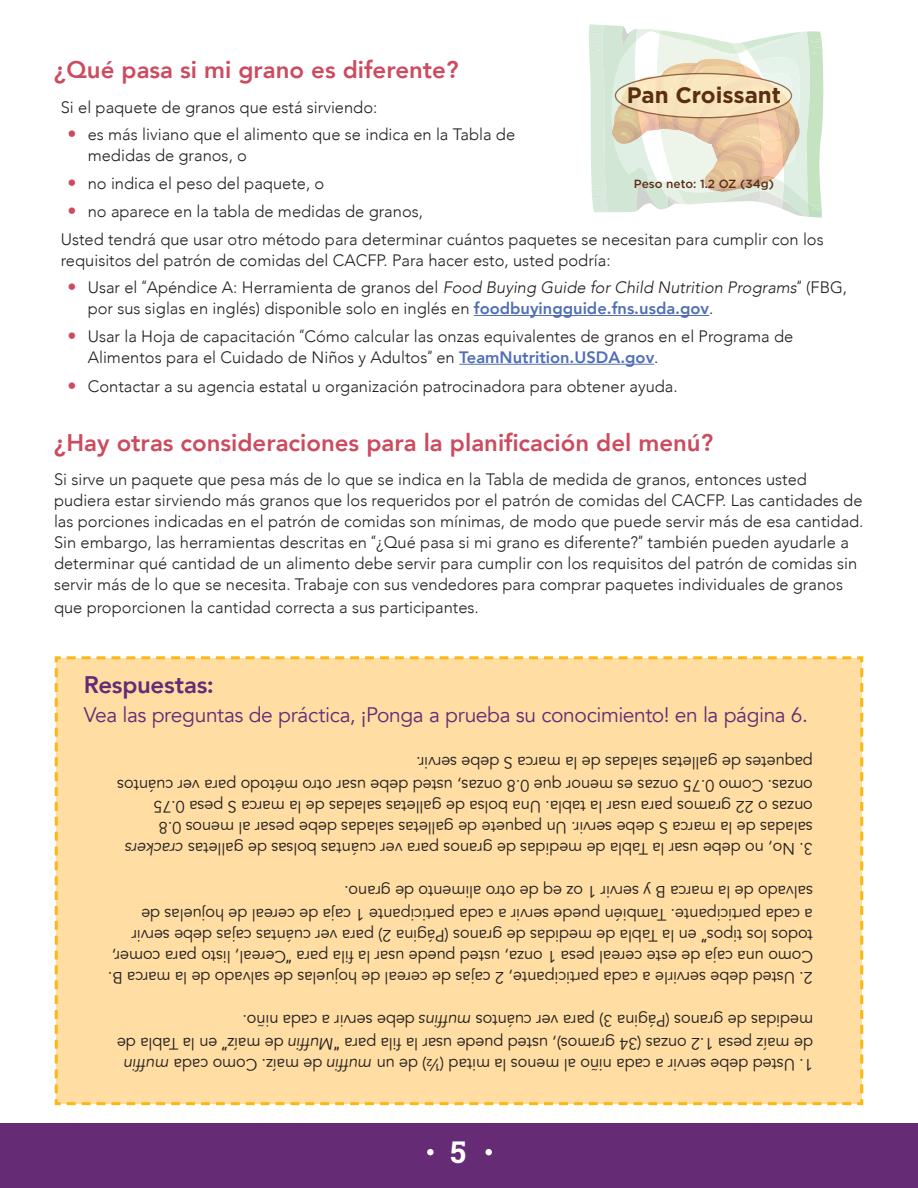
<style>
.page{position:relative;width:918px;height:1188px;background:#fff}
.page>*{position:absolute;margin:0;border:0;box-sizing:border-box;transform-origin:0 0}
.t1{font:700 30px "Roboto Slab";color:#fff}
.t2{font:800 24px "Avenir";color:#cc4b5f}
.t3{font:800 24px "Avenir";letter-spacing:-.01em;color:#652b75}
.t4{font:700 22.35px "Gotham";color:#5a2e11}
.t5{font:21px "Avenir";letter-spacing:-.02em;color:#652b75}
.t6{font:300 16.5px/21px "Avenir";color:#231f20}
.t7{font:16.5px "Avenir";letter-spacing:-.01em;color:#231f20}
.t8{font:300 16.5px "Roboto";color:#231f20}
.t9{font:500 11.85px "Gotham";color:#5a2e11}
.s1{font-family:"Helvetica Neue";font-size:18px;color:#cc4b5f}
.s2{font-style:italic}
.s3{font-weight:800;color:#516fb6}
.s4{font-family:"Roboto"}
</style>
<div class="page">
<div style="left:0;top:1123px;width:918px;height:65px;background:#652b75"></div>
<div style="left:427px;top:1149px;width:7px;height:6px;background:#fff;border-radius:50%"></div>
<div style="left:485px;top:1149px;width:7px;height:6px;background:#fff;border-radius:50%"></div>
<hr style="left:474px;top:315px;width:235px;height:1px;background:#516fb6">
<hr style="left:459px;top:364px;width:195px;height:1px;background:#516fb6">
<div style="left:54px;top:656px;width:810px;height:450px;background:#ffdda3"></div>
<svg style="left:589px;top:24px;width:235px;height:194px"></svg>
<svg style="left:615px;top:74px;width:177px;height:44px;background:#f5e1ba"></svg>
<div style="left:615px;top:73px;width:177px;height:45px;border:1px solid #653110;border-radius:50%"></div>
<h2 class="t2" style="left:54px;top:51px;width:406px">¿Qué pasa si mi grano es diferente?</h2>
<p class="t6" style="left:61px;top:96px;width:318px">Si el paquete de granos que está sirviendo:</p>
<p class="t6" style="left:88px;top:124px;width:429px;text-indent:-20px"><span class="s1">•</span> es más liviano que el alimento que se indica en la Tabla de medidas de granos, o</p>
<p class="t6" style="left:68px;top:173px;width:258px"><span class="s1">•</span> no indica el peso del paquete, o</p>
<p class="t6" style="left:61px;top:197px;width:765px;line-height:27.8px;text-indent:7px"><span class="s1">•</span> no aparece en la tabla de medidas de granos,<br>Usted tendrá que usar otro método para determinar cuántos paquetes se necesitan para cumplir con los</p>
<p class="t6" style="left:61px;top:249px;width:551px">requisitos del patrón de comidas del CACFP. Para hacer esto, usted podría:</p>
<p class="t6" style="left:88px;top:277px;width:761px;text-indent:-20px"><span class="s1">•</span> Usar el Apéndice A: Herramienta de granos del <span class="s2">Food Buying Guide for Child Nutrition Programs</span> (FBG, por sus siglas en inglés) disponible solo en inglés en <span class="s3">foodbuyingguide.fns.usda.gov</span>.</p>
<h3 class="t4" style="left:627px;top:80px;width:156px">Pan Croissant</h3>
<p class="t9" style="left:634px;top:176px;width:142px">Peso neto: 1.2 OZ (34g)</p>
<p class="t8" style="left:142px;top:276px;width:6px">“</p>
<p class="t8" style="left:797px;top:276px;width:6px">”</p>
<p class="t6" style="left:88px;top:326px;width:707px;text-indent:-20px"><span class="s1">•</span> Usar la Hoja de capacitación <span class="s4">“</span>Cómo calcular las onzas equivalentes de granos en el Programa de<br>Alimentos para el Cuidado de Niños y Adultos<span class="s4">”</span> en <span class="s3">TeamNutrition.USDA.gov</span>.</p>
<p class="t6" style="left:68px;top:376px;width:612px"><span class="s1">•</span> Contactar a su agencia estatal u organización patrocinadora para obtener ayuda.</p>
<h2 class="t2" style="left:54px;top:424px;width:661px">¿Hay otras consideraciones para la planificación del menú?</h2>
<p class="t6" style="left:54px;top:469px;width:811px">Si sirve un paquete que pesa más de lo que se indica en la Tabla de medida de granos, entonces usted pudiera estar sirviendo más granos que los requeridos por el patrón de comidas del CACFP. Las cantidades de las porciones indicadas en el patrón de comidas son mínimas, de modo que puede servir más de esa cantidad.<br>Sin embargo, las herramientas descritas en <span class="s4">“</span>¿Qué pasa si mi grano es diferente?<span class="s4">”</span> también pueden ayudarle a determinar qué cantidad de un alimento debe servir para cumplir con los requisitos del patrón de comidas sin servir más de lo que se necesita. Trabaje con sus vendedores para comprar paquetes individuales de granos</p>
<p class="t6" style="left:54px;top:597px;width:426px">que proporcionen la cantidad correcta a sus participantes.</p>
<h2 class="t3" style="left:84px;top:666px;width:132px">Respuestas:</h2>
<p class="t5" style="left:84px;top:703px;width:726px">Vea las preguntas de práctica, ¡Ponga a prueba su conocimiento! en la página 6.</p>
<p class="t7" style="left:813px;top:773px;width:398px;rotate:-180deg">paquetes de galletas saladas de la marca S debe servir.</p>
<p class="t7" style="left:813px;top:795px;width:697px;rotate:-180deg">onzas. Como 0.75 onzas es menor que 0.8 onzas, usted debe usar otro método para ver cuántos</p>
<p class="t7" style="left:813px;top:816px;width:661px;rotate:-180deg">onzas o 22 gramos para usar la tabla. Una bolsa de galletas saladas de la marca S pesa 0.75</p>
<p class="t7" style="left:813px;top:837px;width:656px;rotate:-180deg">saladas de la marca S debe servir. Un paquete de galletas saladas debe pesar al menos 0.8</p>
<p class="t7" style="left:813px;top:858px;width:689px;rotate:-180deg">3. No, no debe usar la Tabla de medidas de granos para ver cuántas bolsas de galletas <span class="s2">crackers</span></p>
<p class="t7" style="left:813px;top:902px;width:470px;rotate:-180deg">salvado de la marca B y servir 1 oz eq de otro alimento de grano.</p>
<p class="t7" style="left:813px;top:924px;width:673px;rotate:-180deg">a cada participante. También puede servir a cada participante 1 caja de cereal de hojuelas de</p>
<p class="t7" style="left:813px;top:945px;width:683px;rotate:-180deg">todos los tipos<span class="s4">”</span> en la Tabla de medidas de granos (Página 2) para ver cuántas cajas debe servir</p>
<p class="t7" style="left:813px;top:966px;width:703px;rotate:-180deg">Como una caja de este cereal pesa 1 onza, usted puede usar la fila para <span class="s4">“</span>Cereal, listo para comer,</p>
<p class="t7" style="left:813px;top:987px;width:707px;rotate:-180deg">2. Usted debe servirle a cada participante, 2 cajas de cereal de hojuelas de salvado de la marca B.</p>
<p class="t7" style="left:813px;top:1031px;width:572px;rotate:-180deg">medidas de granos (Página 3) para ver cuántos <span class="s2">muffins</span> debe servir a cada niño.</p>
<p class="t7" style="left:813px;top:1053px;width:698px;rotate:-180deg">de maíz pesa 1.2 onzas (34 gramos), usted puede usar la fila para <span class="s4">“</span><span class="s2">Muffin</span> de maíz<span class="s4">”</span> en la Tabla de</p>
<p class="t7" style="left:813px;top:1074px;width:691px;rotate:-180deg">1. Usted debe servir a cada niño al menos la mitad (½) de un <span class="s2">muffin</span> de maíz. Como cada <span class="s2">muffin</span></p>
<h1 class="t1" style="left:450px;top:1131px;width:17px">5</h1>
</div>
